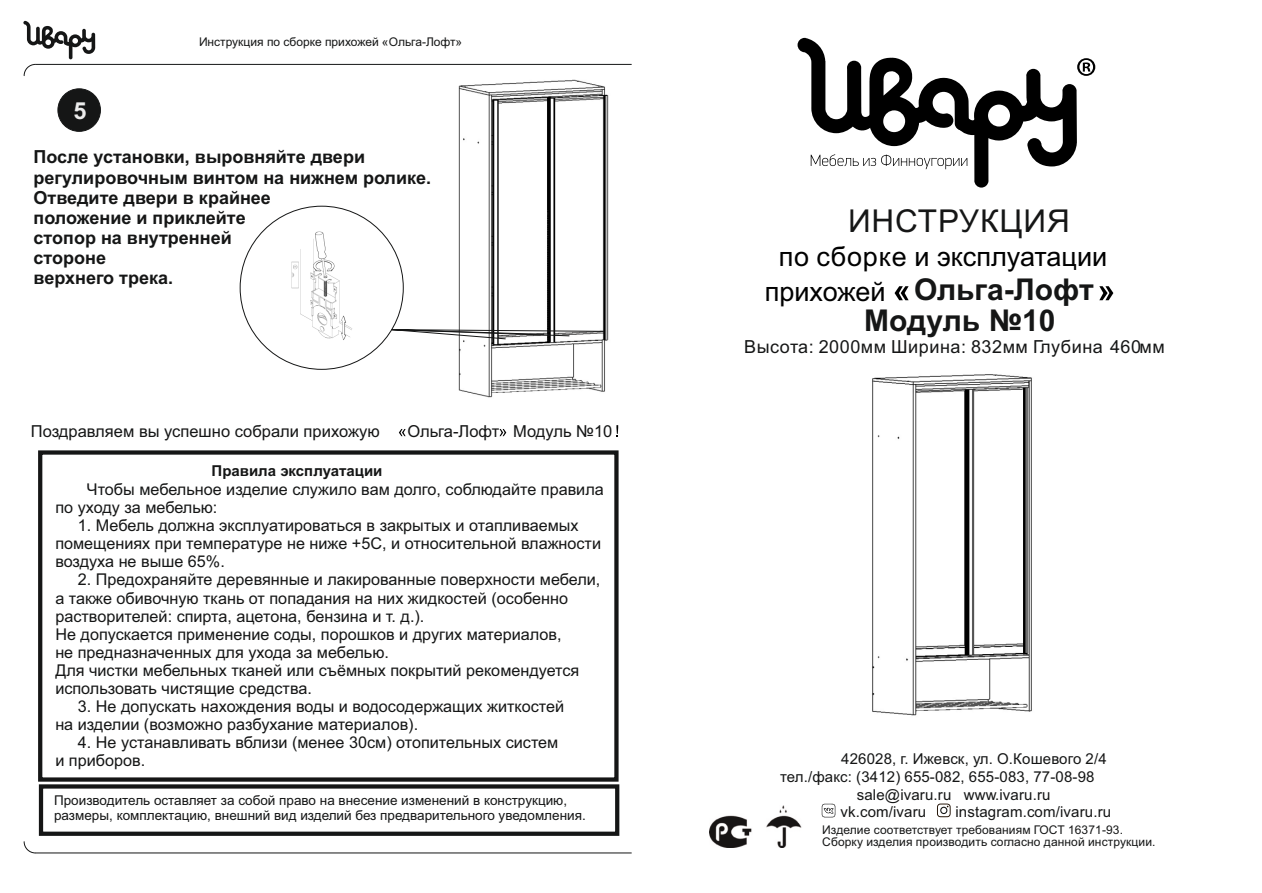
<style>
.page{position:relative;width:1262px;height:893px;background:#fff}
.page>*{position:absolute;margin:0;border:0;box-sizing:border-box;transform-origin:0 0}
.t1{font:31.5px "Arial";letter-spacing:.03em;color:#151616}
.t2{font:700 30px "Arial";color:#151616}
.t3{font:27px "Arial";color:#000}
.t4{font:700 23.55px "Arial";color:#ececec}
.t5{font:700 18px/20.1px "Arial";color:#151616}
.t6{font:18px "Arial";letter-spacing:.03em;color:#151616}
.t7{font:16.5px "Arial";color:#151616}
.t8{font:16.2px/18.1px "Arial";color:#151616}
.t9{font:15px "Arial";letter-spacing:.01em;color:#151616}
.t10{font:700 15px "Arial";color:#151616}
.t11{font:13.5px/15.1px "Arial";color:#151616}
.t12{font:12px/12px "Arial";letter-spacing:.01em;color:#151616}
.s1{font-weight:400;font-size:27px;color:#000}
</style>
<div class="page">
<svg style="left:797px;top:38px;width:298px;height:149px"></svg>
<img style="left:709px;top:805px;width:93px;height:42px">
<svg style="left:23px;top:21px;width:72px;height:55px"></svg>
<hr style="left:35px;top:64px;width:596px;height:1px;background:#151616">
<hr style="left:35px;top:852px;width:596px;height:1px;background:#151616">
<svg style="left:23px;top:841px;width:13px;height:12px"></svg>
<svg style="left:821px;top:803px;width:14px;height:14px"></svg>
<svg style="left:937px;top:803px;width:13px;height:14px"></svg>
<div style="left:940px;top:806px;width:7px;height:8px;border:1px solid #151616;border-radius:50%"></div>
<img style="left:872px;top:374px;width:160px;height:342px">
<img style="left:458px;top:79px;width:151px;height:319px">
<img style="left:291px;top:231px;width:61px;height:109px">
<svg style="left:391px;top:329px;width:213px;height:10px"></svg>
<div style="left:58px;top:89px;width:43px;height:42px;background:#151616;border:1px solid #151616;border-radius:50%"></div>
<div style="left:39px;top:784px;width:580px;height:51px;border:4px solid #151616"></div>
<div style="left:38px;top:450px;width:580px;height:331px;border:4px solid #151616"></div>
<svg style="left:499px;top:429px;width:7px;height:7px"></svg>
<svg style="left:616px;top:425px;width:2px;height:12px"></svg>
<svg style="left:399px;top:429px;width:6px;height:7px"></svg>
<svg style="left:894px;top:286px;width:14px;height:14px"></svg>
<svg style="left:1099px;top:286px;width:14px;height:14px"></svg>
<h3 class="t4" style="left:74px;top:101px;width:15px">5</h3>
<p class="t12" style="left:199px;top:37px;width:264px">Инструкция по сборке прихожей «Ольга-Лофт»</p>
<p class="t5" style="left:34px;top:149px;width:399px">После установки, выровняйте двери регулировочным винтом на нижнем ролике.<br>Отведите двери в крайнее<br>положение и приклейте<br>стопор на внутренней<br>стороне<br>верхнего трека.</p>
<p class="t7" style="left:31px;top:424px;width:350px">Поздравляем вы успешно собрали прихожую</p>
<p class="t7" style="left:407px;top:424px;width:206px">Ольга-Лофт Модуль №10</p>
<p class="t10" style="left:211px;top:465px;width:172px">Правила эксплуатации</p>
<p class="t8" style="left:55px;top:481px;width:550px;text-indent:32px">Чтобы мебельное изделие служило вам долго, соблюдайте правила по уходу за мебелью:</p>
<p class="t8" style="left:55px;top:518px;width:547px;text-indent:23px">1. Мебель должна эксплуатироваться в закрытых и отапливаемых помещениях при температуре не ниже +5С, и относительной влажности воздуха не выше 65%.</p>
<p class="t8" style="left:55px;top:572px;width:546px;text-indent:23px">2. Предохраняйте деревянные и лакированные поверхности мебели, а также обивочную ткань от попадания на них жидкостей (особенно растворителей: спирта, ацетона, бензина и т. д.).<br>Не допускается применение соды, порошков и других материалов,<br>не предназначенных для ухода за мебелью.<br>Для чистки мебельных тканей или съёмных покрытий рекомендуется использовать чистящие средства.</p>
<p class="t8" style="left:55px;top:698px;width:510px;text-indent:23px">3. Не допускать нахождения воды и водосодержащих житкостей на изделии (возможно разбухание материалов).</p>
<p class="t8" style="left:55px;top:735px;width:504px;text-indent:23px">4. Не устанавливать вблизи (менее 30см) отопительных систем и приборов.</p>
<p class="t11" style="left:54px;top:794px;width:533px">Производитель оставляет за собой право на внесение изменений в конструкцию, размеры, комплектацию, внешний вид изделий без предварительного уведомления.</p>
<h1 class="t1" style="left:848px;top:209px;width:223px">ИНСТРУКЦИЯ</h1>
<h3 class="t3" style="left:778px;top:246px;width:330px">по сборке и эксплуатации</h3>
<h2 class="t2" style="left:765px;top:278px;width:330px"><span class="s1">прихожей</span> Ольга-Лофт</h2>
<h2 class="t2" style="left:864px;top:309px;width:193px">Модуль №10</h2>
<p class="t6" style="left:744px;top:340px;width:422px">Высота: 2000мм Ширина: 832мм Глубина 460мм</p>
<p class="t9" style="left:841px;top:753px;width:267px">426028, г. Ижевск, ул. О.Кошевого 2/4</p>
<p class="t9" style="left:780px;top:771px;width:316px">тел./факс: (3412) 655-082, 655-083, 77-08-98</p>
<p class="t9" style="left:857px;top:789px;width:195px">sale@ivaru.ru www.ivaru.ru</p>
<p class="t12" style="left:822px;top:825px;width:335px">Изделие соответствует требованиям ГОСТ 16371-93.<br>Сборку изделия производить согласно данной инструкции.</p>
<p class="t9" style="left:840px;top:806px;width:87px">vk.com/ivaru</p>
<p class="t9" style="left:955px;top:806px;width:157px">instagram.com/ivaru.ru</p>
</div>
